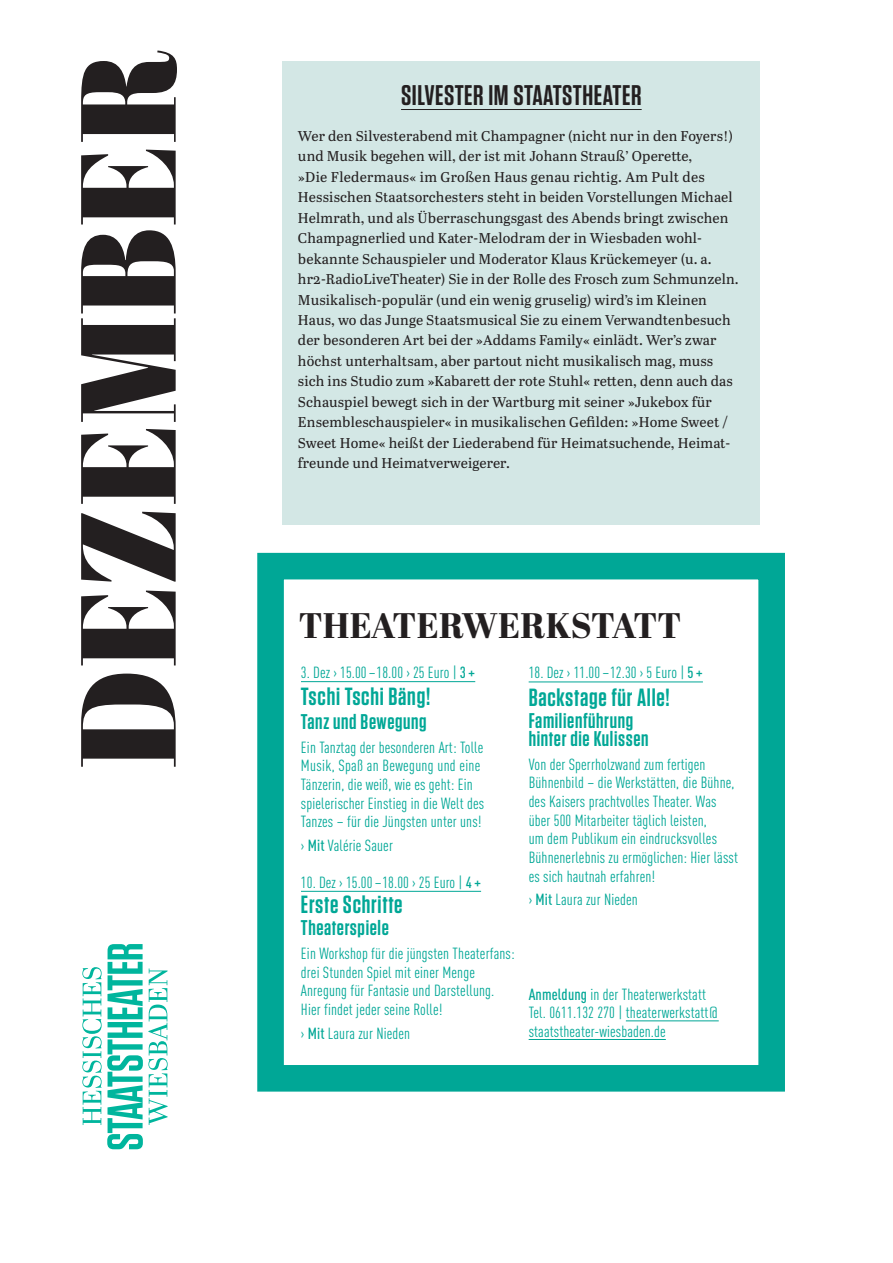
<style>
.page{position:relative;width:893px;height:1263px;background:#fff}
.page>*{position:absolute;margin:0;border:0;box-sizing:border-box;transform-origin:0 0}
.t1{font:900 135px "Abril Display";letter-spacing:.02em;color:#231f20}
.t2{font:800 35.4px "Abril Display";color:#231f20}
.t3{font:600 28.35px "Tungsten";letter-spacing:.02em;color:#231f20}
.t4{font:600 24.75px "Tungsten";letter-spacing:.03em;color:#00a796}
.t5{font:600 21.3px/17.7px "Tungsten";letter-spacing:.03em;color:#00a796}
.t6{font:condensed 15.9px/18.6px "DIN Pro";letter-spacing:.01em;color:#00a796}
.t7{font:14.25px/20.5px "Abril Text";letter-spacing:.01em;color:#231f20}
.s1{font-weight:500}
</style>
<div class="page">
<svg style="left:82px;top:944px;width:86px;height:205px"></svg>
<div style="left:257px;top:553px;width:528px;height:538px;border:27px solid #00a796"></div>
<hr style="left:301px;top:681px;width:174px;height:1px;background:#00a796">
<hr style="left:301px;top:891px;width:180px;height:1px;background:#00a796">
<hr style="left:529px;top:682px;width:174px;height:1px;background:#00a796">
<hr style="left:626px;top:1020px;width:93px;height:1px;background:#00a796">
<hr style="left:529px;top:1039px;width:137px;height:1px;background:#00a796">
<div style="left:282px;top:61px;width:478px;height:464px;background:#d3e7e5"></div>
<hr style="left:401px;top:109px;width:241px;height:1px;background:#231f20">
<h1 class="t1" style="left:32px;top:767px;width:718px;rotate:-90deg">DEZEMBER</h1>
<h3 class="t3" style="left:401px;top:80px;width:242px">SILVESTER IM STAATSTHEATER</h3>
<p class="t7" style="left:298px;top:125px;width:442px">Wer den Silvesterabend mit Champagner (nicht nur in den Foyers!) und Musik begehen will, der ist mit Johann Strauß’ Operette,<br>»Die Fledermaus« im Großen Haus genau richtig. Am Pult des Hessischen Staatsorchesters steht in beiden Vorstellungen Michael Helmrath, und als Überraschungsgast des Abends bringt zwischen Champagnerlied und Kater-Melodram der in Wiesbaden wohl&shy;bekannte Schauspieler und Moderator Klaus Krückemeyer (u. a. hr2-RadioLiveTheater) Sie in der Rolle des Frosch zum Schmunzeln.<br>Musikalisch-populär (und ein wenig gruselig) wird’s im Kleinen Haus, wo das Junge Staatsmusical Sie zu einem Verwandtenbesuch der besonderen Art bei der »Addams Family« einlädt. Wer’s zwar höchst unterhaltsam, aber partout nicht musikalisch mag, muss sich ins Studio zum »Kabarett der rote Stuhl« retten, denn auch das Schauspiel bewegt sich in der Wartburg mit seiner »Jukebox für Ensembleschauspieler« in musikalischen Gefilden: »Home Sweet / Sweet Home« heißt der Liederabend für Heimatsuchende, Heimat&shy;freunde und Heimatverweigerer.</p>
<h2 class="t2" style="left:299px;top:601px;width:384px">THEATERWERKSTATT</h2>
<p class="t6" style="left:529px;top:662px;width:176px">18. Dez › 11.00 –12.30 › 5 Euro | <span class="s1">5 +</span></p>
<h3 class="t4" style="left:529px;top:684px;width:143px">Backstage für Alle!</h3>
<h3 class="t5" style="left:529px;top:713px;width:121px">Familienführung hinter die Kulissen</h3>
<p class="t6" style="left:529px;top:754px;width:211px">Von der Sperrholzwand zum fertigen Bühnenbild – die Werkstätten, die Bühne, des Kaisers prachtvolles Theater. Was über 500 Mitarbeiter täglich leisten,<br>um dem Publikum ein eindrucksvolles Bühnenerlebnis zu ermöglichen: Hier lässt es sich hautnah erfahren!</p>
<p class="t6" style="left:529px;top:889px;width:111px">› <span class="s1">Mit</span> Laura zur Nieden</p>
<p class="t6" style="left:301px;top:662px;width:176px">3. Dez › 15.00 –18.00 › 25 Euro | <span class="s1">3 +</span></p>
<h3 class="t4" style="left:301px;top:684px;width:131px">Tschi Tschi Bäng!</h3>
<h3 class="t5" style="left:301px;top:713px;width:127px">Tanz und Bewegung</h3>
<p class="t6" style="left:301px;top:737px;width:185px">Ein Tanztag der besonderen Art: Tolle Musik, Spaß an Bewegung und eine Tänzerin, die weiß, wie es geht: Ein spielerischer Einstieg in die Welt des Tanzes – für die Jüngsten unter uns!</p>
<p class="t6" style="left:301px;top:835px;width:93px">› <span class="s1">Mit</span> Valérie Sauer</p>
<p class="t6" style="left:301px;top:872px;width:182px">10. Dez › 15.00 –18.00 › 25 Euro | <span class="s1">4 +</span></p>
<h3 class="t4" style="left:301px;top:891px;width:103px">Erste Schritte</h3>
<h3 class="t5" style="left:301px;top:919px;width:89px">Theaterspiele</h3>
<p class="t6" style="left:301px;top:943px;width:215px">Ein Workshop für die jüngsten Theaterfans: drei Stunden Spiel mit einer Menge Anregung für Fantasie und Darstellung.<br>Hier findet jeder seine Rolle!</p>
<p class="t6" style="left:301px;top:1022px;width:111px">› <span class="s1">Mit</span> Laura zur Nieden</p>
<p class="t6" style="left:529px;top:983px;width:191px"><span class="s1">Anmeldung</span> in der Theaterwerkstatt<br>Tel. 0611.132 270 | theaterwerkstatt@ staatstheater-wiesbaden.de</p>
</div>
